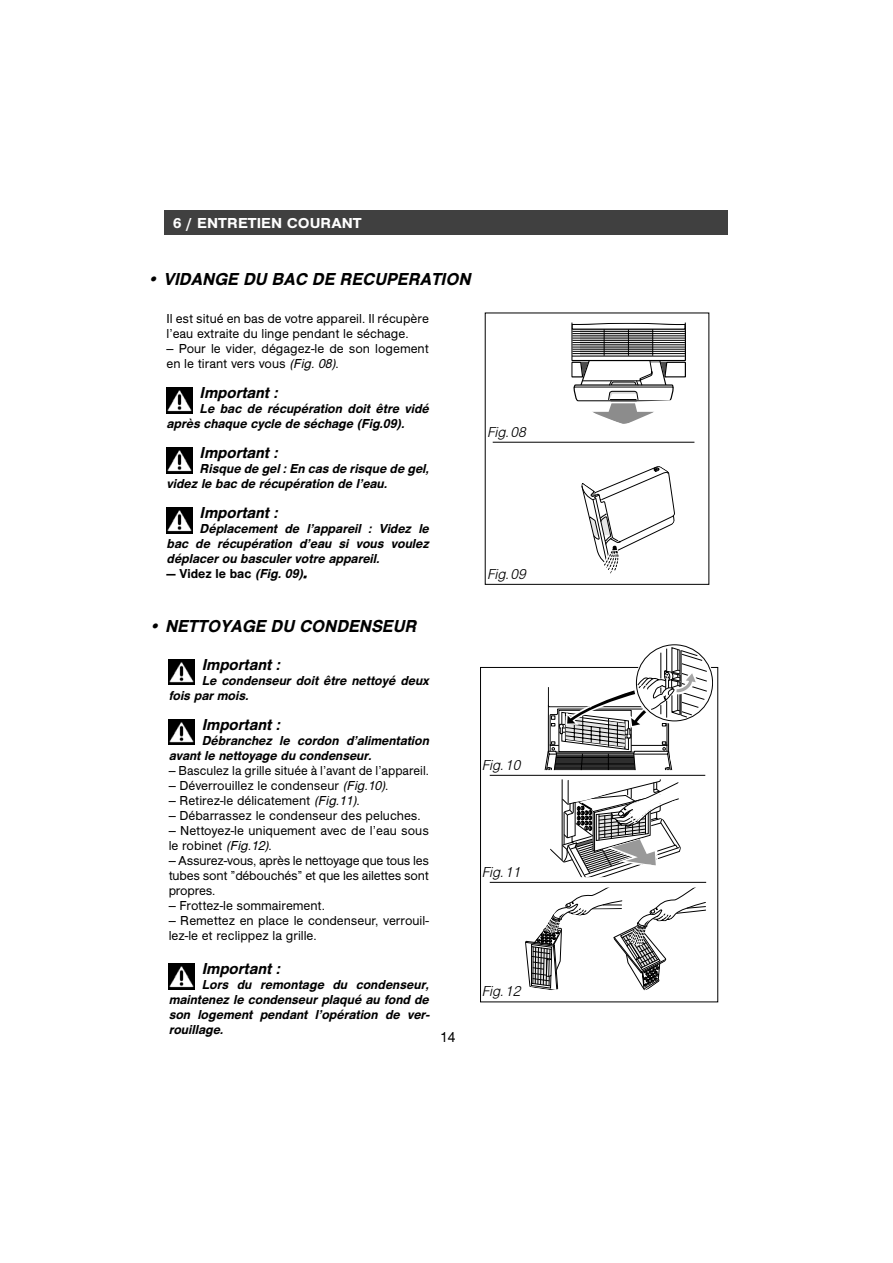
<style>
.page{position:relative;width:893px;height:1263px;background:#fff}
.page>*{position:absolute;margin:0;border:0;box-sizing:border-box;transform-origin:0 0}
.t1{font:italic 500 18px "Nimbus San No 5 T";color:#000}
.t2{font:italic 500 16.5px "Nimbus San No 5 T";color:#000}
.t3{font:italic 15px "Nimbus San No 5 T Ligh";color:#000}
.t4{font:500 15px "Nimbus San No 5 T";color:#fff;scale:1.1 1}
.t5{font:15px "Nimbus San No 5 T";color:#000}
.t6{font:13.5px/15px "Nimbus San No 5 T";color:#000}
.t7{font:italic 500 13.5px/15px "Nimbus San No 5 T";color:#000}
.t8{font:500 13.5px "Nimbus San No 5 T";color:#000}
.s1{font-style:italic}
</style>
<div class="page">
<svg style="left:480px;top:312px;width:238px;height:691px"></svg>
<svg style="left:550px;top:779px;width:131px;height:98px"></svg>
<svg style="left:525px;top:888px;width:181px;height:102px"></svg>
<hr style="left:490px;top:775px;width:215px;height:1px;background:#000">
<hr style="left:490px;top:882px;width:216px;height:1px;background:#000">
<hr style="left:554px;top:770px;width:81px;height:1px;background:#000">
<svg style="left:544px;top:643px;width:169px;height:127px"></svg>
<div style="left:165px;top:211px;width:563px;height:23px;background:#404040"></div>
<img style="left:169px;top:964px;width:25px;height:25px">
<img style="left:169px;top:719px;width:25px;height:26px">
<img style="left:169px;top:659px;width:25px;height:26px">
<img style="left:167px;top:508px;width:25px;height:25px">
<img style="left:167px;top:448px;width:25px;height:25px">
<img style="left:167px;top:388px;width:25px;height:25px">
<svg style="left:581px;top:465px;width:94px;height:110px"></svg>
<svg style="left:571px;top:323px;width:115px;height:101px"></svg>
<hr style="left:493px;top:442px;width:201px;height:1px;background:#000">
<p class="t4" style="left:173px;top:217px;width:173px">6 / ENTRETIEN COURANT</p>
<h1 class="t1" style="left:147px;top:272px;width:329px">• VIDANGE DU BAC DE RECUPERATION</h1>
<p class="t6" style="left:167px;top:312px;width:264px">Il est situé en bas de votre appareil. Il récupère l’eau extraite du linge pendant le séchage.</p>
<p class="t6" style="left:167px;top:342px;width:264px">— Pour le vider, dégagez-le de son logement en le tirant vers vous <span class="s1">(Fig. 08)</span>.</p>
<p class="t2" style="left:200px;top:386px;width:83px">Important :</p>
<p class="t7" style="left:167px;top:402px;width:266px;text-indent:33px">Le bac de récupération doit être vidé après chaque cycle de séchage (Fig.09).</p>
<p class="t2" style="left:200px;top:446px;width:83px">Important :</p>
<p class="t7" style="left:167px;top:462px;width:266px;text-indent:33px">Risque de gel:En cas de risque de gel, videz le bac de récupération de l’eau.</p>
<p class="t2" style="left:200px;top:506px;width:83px">Important :</p>
<p class="t7" style="left:167px;top:522px;width:266px;text-align:justify;text-indent:33px">Déplacement de l’appareil : Videz le bac de récupération d’eau si vous voulez déplacer ou basculer votre appareil.</p>
<p class="t8" style="left:167px;top:568px;width:144px">— Videz le bac <span class="s1">(Fig. 09).</span></p>
<p class="t3" style="left:487px;top:426px;width:43px">Fig.08</p>
<p class="t3" style="left:487px;top:568px;width:43px">Fig.09</p>
<h1 class="t1" style="left:148px;top:619px;width:273px">• NETTOYAGE DU CONDENSEUR</h1>
<p class="t2" style="left:202px;top:658px;width:83px">Important :</p>
<p class="t7" style="left:169px;top:674px;width:264px;text-indent:33px">Le condenseur doit être nettoyé deux fois par mois.</p>
<p class="t2" style="left:202px;top:718px;width:83px">Important :</p>
<p class="t7" style="left:169px;top:734px;width:264px;text-indent:33px">Débranchez le cordon d’alimentation avant le nettoyage du condenseur.</p>
<p class="t6" style="left:169px;top:763px;width:262px">— Basculez la grille située à l’avant de l’appareil.</p>
<p class="t6" style="left:169px;top:778px;width:221px">— Déverrouillez le condenseur <span class="s1">(Fig.10)</span>.</p>
<p class="t6" style="left:169px;top:793px;width:193px">— Retirez-le délicatement <span class="s1">(Fig.11)</span>.</p>
<p class="t6" style="left:169px;top:808px;width:253px">— Débarrassez le condenseur des peluches.</p>
<p class="t6" style="left:169px;top:823px;width:262px">— Nettoyez-le uniquement avec de l’eau sous l e ro b i n et <span class="s1">(Fig.12)</span>.</p>
<p class="t6" style="left:169px;top:853px;width:262px;text-align:justify">— Assurez-vous, après le nettoyage que tous les tubes sont ”débouchés” et que les ailettes sont propres.</p>
<p class="t6" style="left:169px;top:898px;width:158px">— Frottez-le sommairement.</p>
<p class="t6" style="left:169px;top:913px;width:262px">— Remettez en place le condenseur, verrouil&shy;lez-le et reclippez la grille.</p>
<p class="t2" style="left:202px;top:962px;width:83px">Important :</p>
<p class="t7" style="left:169px;top:978px;width:264px;text-align:justify;text-indent:33px">Lors du remontage du condenseur, maintenez le condenseur plaqué au fond de son logement pendant l’opération de ver&shy;rouillage.</p>
<p class="t5" style="left:440px;top:1031px;width:17px">14</p>
<p class="t3" style="left:482px;top:759px;width:43px">Fig.10</p>
<p class="t3" style="left:482px;top:866px;width:43px">Fig.11</p>
<p class="t3" style="left:482px;top:986px;width:43px">Fig.12</p>
</div>
